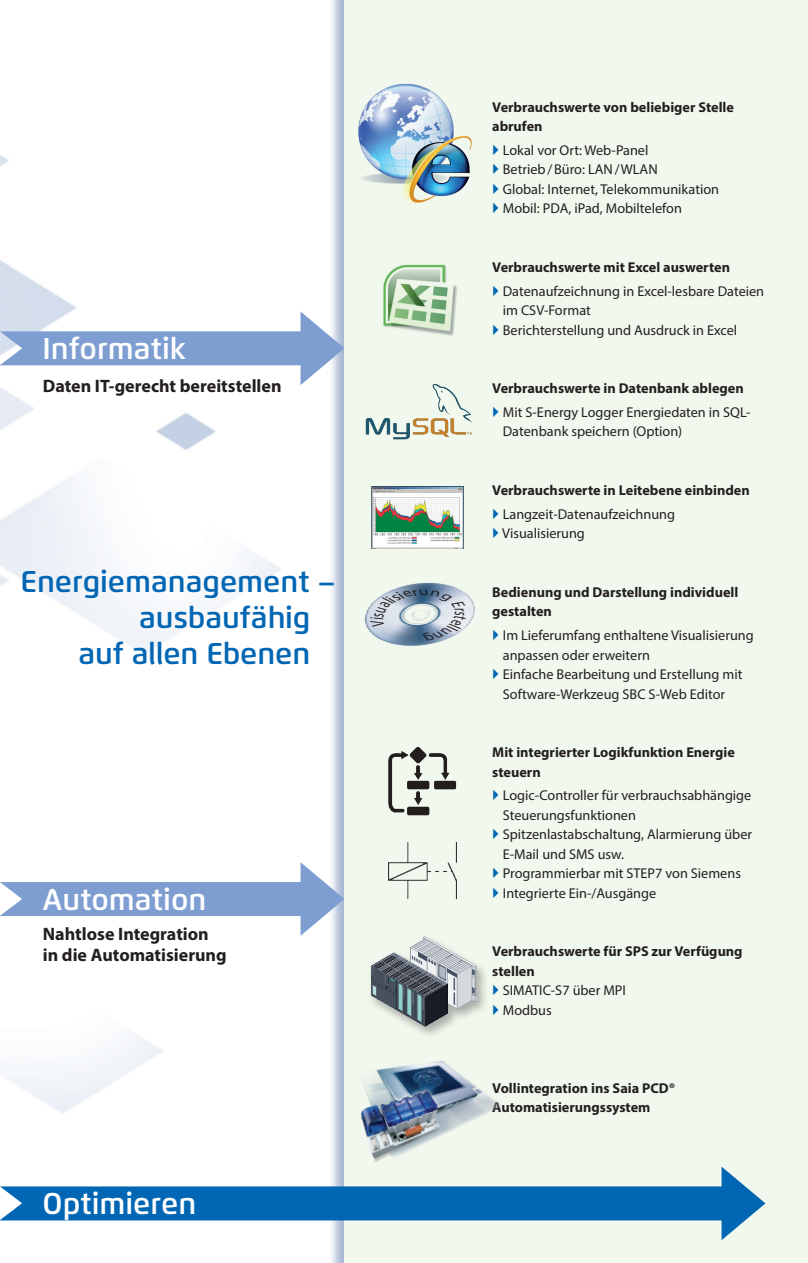
<style>
.page{position:relative;width:808px;height:1263px;background:#fff}
.page>*{position:absolute;margin:0;border:0;box-sizing:border-box;transform-origin:0 0}
.t1{font:600 30px "Flexo";color:#0166b3}
.t2{font:600 30px "Flexo";color:#fff}
.t3{font:18.9px "Myriad Pro";color:#231f20;scale:.55 1}
.t4{font:700 18px "Myriad Pro";color:#231f20}
.t5{font:14.25px/19.5px "Myriad Pro";color:#231f20}
.t6{font:700 14.25px/19.5px "Myriad Pro";color:#231f20}
.t7{font:italic 10.95px "Myriad Pro";color:#231f20;scale:1.66 1}
</style>
<div class="page">
<img style="left:0;top:155px;width:281px;height:959px">
<div style="left:328px;top:0;width:480px;height:1263px;background:#a0b1cf;opacity:.9"></div>
<div style="left:344px;top:0;width:464px;height:1263px;background:#f1f8ed"></div>
<svg style="left:0;top:1166px;width:765px;height:74px"></svg>
<svg style="left:0;top:311px;width:344px;height:74px"></svg>
<svg style="left:0;top:862px;width:344px;height:74px"></svg>
<img style="left:328px;top:552px;width:147px;height:117px">
<img style="left:365px;top:384px;width:107px;height:56px">
<img style="left:388px;top:747px;width:69px;height:69px">
<div style="left:367px;top:935px;width:121px;height:105px;background:#231f20;opacity:.35"></div>
<img style="left:410px;top:936px;width:66px;height:73px">
<img style="left:371px;top:952px;width:77px;height:74px">
<img style="left:383px;top:264px;width:75px;height:72px">
<img style="left:358px;top:83px;width:96px;height:101px">
<img style="left:403px;top:136px;width:68px;height:68px">
<img style="left:388px;top:843px;width:68px;height:56px">
<img style="left:372px;top:486px;width:91px;height:63px">
<img style="left:343px;top:1048px;width:175px;height:132px">
<svg style="left:370px;top:590px;width:96px;height:51px"></svg>
<p class="t2" style="left:43px;top:330px;width:145px">Informatik</p>
<p class="t4" style="left:43px;top:374px;width:240px">Daten IT-gerecht bereitstellen</p>
<h1 class="t1" style="left:21px;top:564px;width:317px">Energiemanagement –</h1>
<h1 class="t1" style="left:139px;top:600px;width:173px">ausbaufähig</h1>
<h1 class="t1" style="left:78px;top:636px;width:233px">auf allen Ebenen</h1>
<p class="t3" style="left:365px;top:620px;width:9px;rotate:-90deg">i</p>
<p class="t7" style="left:419px;top:584px;width:9px">u</p>
<p class="t2" style="left:43px;top:881px;width:165px">Automation</p>
<p class="t4" style="left:43px;top:922px;width:167px">Nahtlose Integration</p>
<p class="t4" style="left:43px;top:943px;width:185px">in die Automatisierung</p>
<p class="t2" style="left:43px;top:1185px;width:155px">Optimieren</p>
<p class="t6" style="left:492px;top:97px;width:243px">Verbrauchswerte von beliebiger Stelle abrufen</p>
<p class="t5" style="left:503px;top:140px;width:147px">Lokal vor Ort: Web-Panel</p>
<p class="t5" style="left:503px;top:160px;width:156px">Betrieb/Büro: LAN/WLAN</p>
<p class="t5" style="left:503px;top:179px;width:218px">Global: Internet, Telekommunikation</p>
<p class="t5" style="left:503px;top:199px;width:181px">Mobil: PDA, iPad, Mobiltelefon</p>
<p class="t6" style="left:492px;top:257px;width:239px">Verbrauchswerte mit Excel auswerten</p>
<p class="t5" style="left:503px;top:281px;width:263px">Datenaufzeichnung in Excel-lesbare Dateien im CSV-Format</p>
<p class="t5" style="left:503px;top:320px;width:236px">Berichterstellung und Ausdruck in Excel</p>
<p class="t6" style="left:492px;top:378px;width:253px">Verbrauchswerte in Datenbank ablegen</p>
<p class="t5" style="left:503px;top:402px;width:249px">Mit S-Energy Logger Energiedaten in SQL-<br>Datenbank speichern (Option)</p>
<p class="t6" style="left:492px;top:480px;width:259px">Verbrauchswerte in Leitebene einbinden</p>
<p class="t5" style="left:503px;top:504px;width:174px">Langzeit-Datenaufzeichnung</p>
<p class="t5" style="left:502px;top:523px;width:84px">Visualisierung</p>
<p class="t6" style="left:492px;top:582px;width:248px">Bedienung und Darstellung individuell gestalten</p>
<p class="t5" style="left:503px;top:625px;width:252px">Im Lieferumfang enthaltene Visualisierung anpassen oder erweitern</p>
<p class="t5" style="left:503px;top:664px;width:241px">Einfache Bearbeitung und Erstellung mit<br>Software-Werkzeug SBC S-Web Editor</p>
<p class="t6" style="left:492px;top:742px;width:244px">Mit integrierter Logikfunktion Energie steuern</p>
<p class="t5" style="left:503px;top:785px;width:250px">Logic-Controller für verbrauchsabhängige<br>Steuerungsfunktionen</p>
<p class="t5" style="left:503px;top:824px;width:251px">Spitzenlastabschaltung, Alarmierung über<br>E-Mail und SMS usw.</p>
<p class="t5" style="left:503px;top:863px;width:240px">Programmierbar mit STEP7 von Siemens</p>
<p class="t5" style="left:503px;top:883px;width:155px">Integrierte Ein-/Ausgänge</p>
<p class="t6" style="left:492px;top:941px;width:252px">Verbrauchswerte für SPS zur Verfügung stellen</p>
<p class="t5" style="left:503px;top:980px;width:125px">SIMATIC-S7 über MPI</p>
<p class="t5" style="left:503px;top:1000px;width:51px">Modbus</p>
<p class="t6" style="left:492px;top:1078px;width:185px">Vollintegration ins Saia PCD®<br>Automatisierungssystem</p>
</div>
